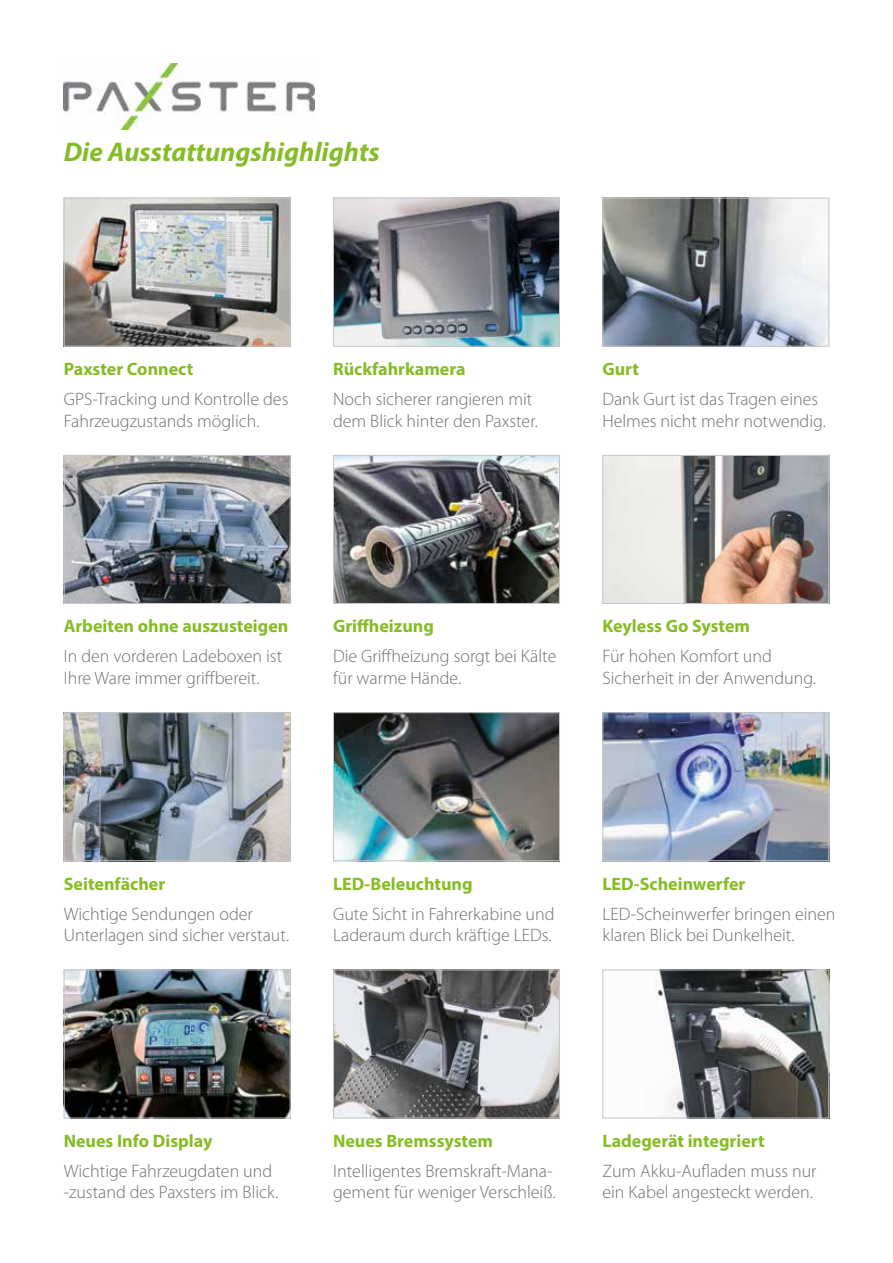
<style>
.page{position:relative;width:893px;height:1263px;background:#fff}
.page>*{position:absolute;margin:0;border:0;box-sizing:border-box;transform-origin:0 0}
.t1{font:italic 700 27px "Myriad Pro";color:#86bc25}
.t2{font:300 18px/21.6px "Myriad Pro";color:#706f6f}
.t3{font:700 18px "Myriad Pro";color:#86bc25}
</style>
<div class="page">
<img style="left:64px;top:64px;width:250px;height:66px">
<img style="left:604px;top:457px;width:223px;height:145px">
<div style="left:602px;top:455px;width:227px;height:149px;border:1px solid #c6c6c6"></div>
<img style="left:604px;top:714px;width:223px;height:145px">
<div style="left:602px;top:712px;width:227px;height:149px;border:1px solid #c6c6c6"></div>
<img style="left:654px;top:971px;width:173px;height:145px">
<div style="left:602px;top:969px;width:227px;height:149px;border:1px solid #c6c6c6"></div>
<img style="left:604px;top:200px;width:223px;height:145px">
<div style="left:602px;top:198px;width:227px;height:149px;border:1px solid #c6c6c6"></div>
<img style="left:335px;top:457px;width:223px;height:145px">
<div style="left:333px;top:455px;width:227px;height:149px;border:1px solid #c6c6c6"></div>
<img style="left:335px;top:714px;width:223px;height:145px">
<div style="left:333px;top:712px;width:227px;height:149px;border:1px solid #c6c6c6"></div>
<img style="left:335px;top:971px;width:223px;height:145px">
<div style="left:333px;top:969px;width:227px;height:149px;border:1px solid #c6c6c6"></div>
<img style="left:66px;top:200px;width:223px;height:145px">
<div style="left:64px;top:198px;width:227px;height:149px;border:1px solid #c6c6c6"></div>
<img style="left:66px;top:457px;width:223px;height:145px">
<div style="left:64px;top:455px;width:227px;height:149px;border:1px solid #c6c6c6"></div>
<img style="left:66px;top:714px;width:223px;height:145px">
<div style="left:64px;top:712px;width:227px;height:149px;border:1px solid #c6c6c6"></div>
<img style="left:66px;top:971px;width:223px;height:145px">
<div style="left:64px;top:969px;width:227px;height:149px;border:1px solid #c6c6c6"></div>
<img style="left:335px;top:200px;width:223px;height:145px">
<div style="left:333px;top:198px;width:227px;height:149px;border:1px solid #c6c6c6"></div>
<h1 class="t1" style="left:64px;top:134px;width:317px">Die Ausstattungshighlights</h1>
<p class="t3" style="left:64px;top:357px;width:131px">Paxster Connect</p>
<p class="t2" style="left:64px;top:389px;width:226px">GPS-Tracking und Kontrolle des<br>Fahrzeugzustands möglich.</p>
<p class="t3" style="left:333px;top:357px;width:134px">Rückfahrkamera</p>
<p class="t2" style="left:333px;top:389px;width:206px">Noch sicherer rangieren mit dem Blick hinter den Paxster.</p>
<p class="t3" style="left:602px;top:357px;width:38px">Gurt</p>
<p class="t2" style="left:602px;top:389px;width:225px">Dank Gurt ist das Tragen eines<br>Helmes nicht mehr notwendig.</p>
<p class="t3" style="left:64px;top:614px;width:226px">Arbeiten ohne auszusteigen</p>
<p class="t2" style="left:64px;top:646px;width:220px">In den vorderen Ladeboxen ist<br>Ihre Ware immer griffbereit.</p>
<p class="t3" style="left:333px;top:614px;width:102px">Griffheizung</p>
<p class="t2" style="left:333px;top:646px;width:225px">Die Griffheizung sorgt bei Kälte für warme Hände.</p>
<p class="t3" style="left:602px;top:614px;width:149px">Keyless Go System</p>
<p class="t2" style="left:602px;top:646px;width:215px">Für hohen Komfort und<br>Sicherheit in der Anwendung.</p>
<p class="t3" style="left:64px;top:872px;width:103px">Seitenfächer</p>
<p class="t2" style="left:64px;top:903px;width:227px">Wichtige Sendungen oder<br>Unterlagen sind sicher verstaut.</p>
<p class="t3" style="left:333px;top:872px;width:141px">LED-Beleuchtung</p>
<p class="t2" style="left:333px;top:903px;width:223px">Gute Sicht in Fahrerkabine und<br>Laderaum durch kräftige LEDs.</p>
<p class="t3" style="left:602px;top:872px;width:145px">LED-Scheinwerfer</p>
<p class="t2" style="left:602px;top:903px;width:235px">LED-Scheinwerfer bringen einen klaren Blick bei Dunkelheit.</p>
<p class="t3" style="left:64px;top:1129px;width:150px">Neues Info Display</p>
<p class="t2" style="left:64px;top:1160px;width:216px">Wichtige Fahrzeugdaten und -zustand des Paxsters im Blick.</p>
<p class="t3" style="left:333px;top:1129px;width:161px">Neues Bremssystem</p>
<p class="t2" style="left:333px;top:1160px;width:224px">Intelligentes Bremskraft-Mana&shy;gement für weniger Verschleiß.</p>
<p class="t3" style="left:602px;top:1129px;width:164px">Ladegerät integriert</p>
<p class="t2" style="left:602px;top:1160px;width:216px">Zum Akku-Aufladen muss nur ein Kabel angesteckt werden.</p>
</div>
